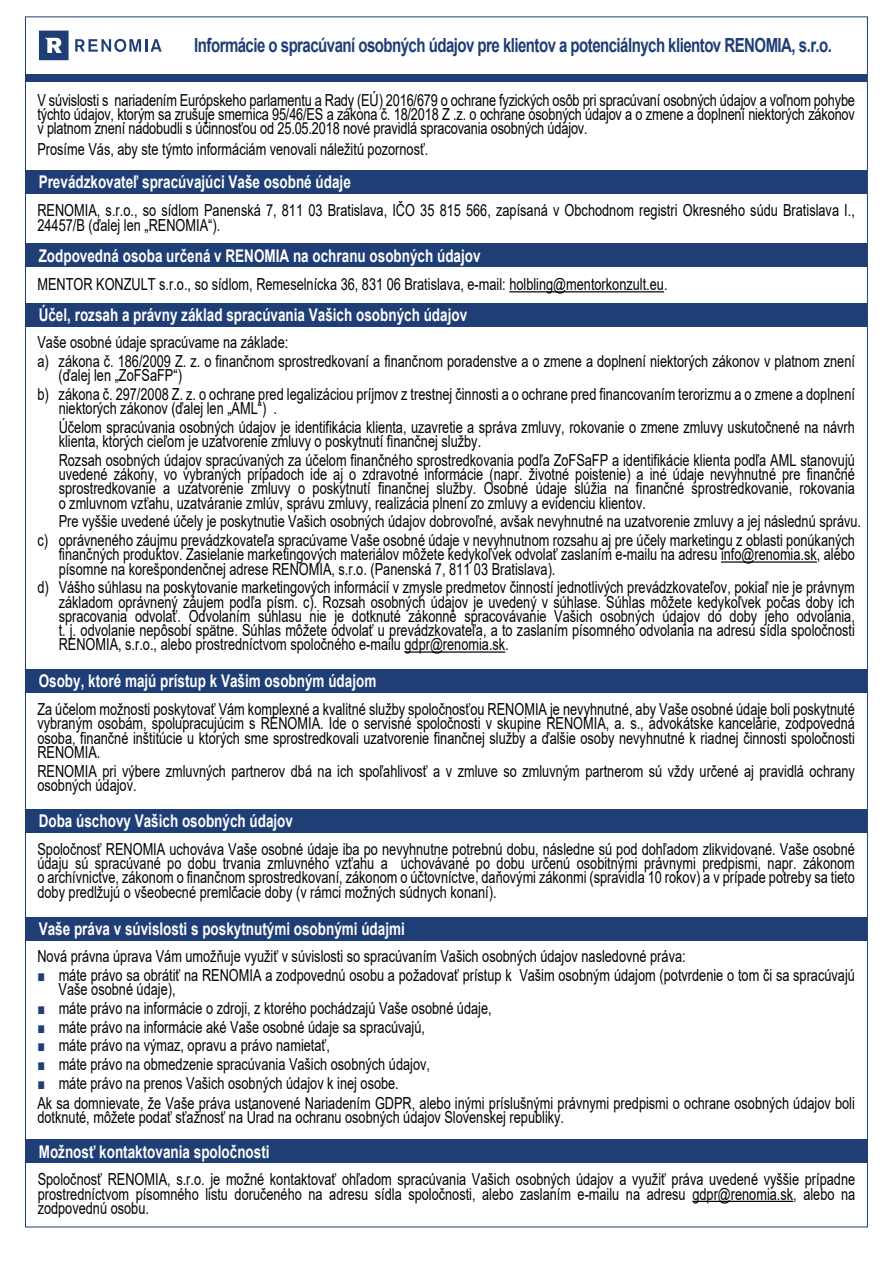
<style>
.page{position:relative;width:893px;height:1263px;background:#fff}
.page>*{position:absolute;margin:0;border:0;box-sizing:border-box;transform-origin:0 0}
.t1{font:700 19.5px "Arial";letter-spacing:-.035em;color:#1f3e75;scale:.77 1}
.t2{font:700 17.55px "Arial";color:#fff;scale:.77 1}
.t3{font:16.5px/14.2px "Arial";color:#000;scale:.77 1}
.s1{color:#1f3e75}
</style>
<div class="page">
<div style="left:25px;top:74px;width:842px;height:7px;background:#1f3e75"></div>
<hr style="left:692px;top:1201px;width:101px;height:1px;background:#000">
<div style="left:25px;top:170px;width:842px;height:24px;background:#1f3e75"></div>
<div style="left:26px;top:1139px;width:841px;height:24px;background:#1f3e75"></div>
<div style="left:25px;top:669px;width:842px;height:24px;background:#1f3e75"></div>
<div style="left:25px;top:809px;width:842px;height:23px;background:#1f3e75"></div>
<div style="left:25px;top:917px;width:842px;height:24px;background:#1f3e75"></div>
<hr style="left:721px;top:561px;width:96px;height:2px;background:#000">
<hr style="left:404px;top:651px;width:101px;height:2px;background:#000">
<div style="left:25px;top:303px;width:842px;height:23px;background:#1f3e75"></div>
<hr style="left:509px;top:291px;width:155px;height:1px;background:#000">
<div style="left:25px;top:243px;width:842px;height:24px;background:#1f3e75"></div>
<svg style="left:39px;top:31px;width:30px;height:29px"></svg>
<svg style="left:75px;top:39px;width:87px;height:13px"></svg>
<p class="t1" style="left:194px;top:31px;width:830px">Informácie o spracúvaní osobných údajov pre klientov a potenciálnych klientov RENOMIA, s.r.o.</p>
<p class="t3" style="left:37px;top:93px;width:1063px;text-align:justify">V súvislosti s nariadením Európskeho parlamentu a Rady (EÚ) 2016/679 o ochrane fyzických osôb pri spracúvaní osobných údajov a voľnom pohybe týchto údajov, ktorým sa zrušuje smernica 95/46/ES a zákona č. 18/2018 Z .z. o ochrane osobných údajov a o zmene a doplnení niektorých zákonov v platnom znení nadobudli s účinnosťou od 25.05.2018 nové pravidlá spracovania osobných údajov.</p>
<p class="t3" style="left:37px;top:142px;width:509px">Prosíme Vás, aby ste týmto informáciám venovali náležitú pozornosť.</p>
<p class="t2" style="left:39px;top:170px;width:407px">Prevádzkovateľ spracúvajúci Vaše osobné údaje</p>
<p class="t3" style="left:37px;top:203px;width:1063px">RENOMIA, s.r.o., so sídlom Panenská 7, 811 03 Bratislava, IČO 35 815 566, zapísaná v Obchodnom registri Okresného súdu Bratislava I.,<br>24457/B (ďalej len „RENOMIA“).</p>
<p class="t2" style="left:39px;top:243px;width:575px">Zodpovedná osoba určená v RENOMIA na ochranu osobných údajov</p>
<p class="t3" style="left:37px;top:277px;width:820px">MENTOR KONZULT s.r.o., so sídlom, Remeselnícka 36, 831 06 Bratislava, e-mail: holbling@mentorkonzult.eu.</p>
<p class="t2" style="left:39px;top:303px;width:558px">Účel, rozsah a právny základ spracúvania Vašich osobných údajov</p>
<p class="t3" style="left:37px;top:333px;width:1063px;line-height:18.8px">Vaše osobné údaje spracúvame na základe:<br>a) zákona č. 186/2009 Z. z. o finančnom sprostredkovaní a finančnom poradenstve a o zmene a doplnení niektorých zákonov v platnom znení</p>
<p class="t3" style="left:37px;top:366px;width:1063px;line-height:18.8px;text-indent:21px">(ďalej len „ZoFSaFP“)<br>b) zákona č. 297/2008 Z. z. o ochrane pred legalizáciou príjmov z trestnej činnosti a o ochrane pred financovaním terorizmu a o zmene a doplnení</p>
<p class="t3" style="left:59px;top:399px;width:1035px;line-height:18.8px">niektorých zákonov (ďalej len „AML“) .<br>Účelom spracúvania osobných údajov je identifikácia klienta, uzavretie a správa zmluvy, rokovanie o zmene zmluvy uskutočnené na návrh</p>
<p class="t3" style="left:59px;top:432px;width:1035px;line-height:18.8px">klienta, ktorých cieľom je uzatvorenie zmluvy o poskytnutí finančnej služby.<br>Rozsah osobných údajov spracúvaných za účelom finančného sprostredkovania podľa ZoFSaFP a identifikácie klienta podľa AML stanovujú</p>
<p class="t3" style="left:59px;top:467px;width:1035px;text-align:justify">uvedené zákony, vo vybraných prípadoch ide aj o zdravotné informácie (napr. životné poistenie) a iné údaje nevyhnutné pre finančné sprostredkovanie a uzatvorenie zmluvy o poskytnutí finančnej služby. Osobné údaje slúžia na finančné sprostredkovanie, rokovania o zmluvnom vzťahu, uzatváranie zmlúv, správu zmluvy, realizácia plnení zo zmluvy a evidenciu klientov.</p>
<p class="t3" style="left:37px;top:512px;width:1071px;line-height:18.8px;text-indent:21px">Pre vyššie uvedené účely je poskytnutie Vašich osobných údajov dobrovoľné, avšak nevyhnutné na uzatvorenie zmluvy a jej následnú správu. c) oprávneného záujmu prevádzkovateľa spracúvame Vaše osobné údaje v nevyhnutnom rozsahu aj pre účely marketingu z oblasti ponúkaných</p>
<p class="t3" style="left:59px;top:547px;width:1036px">finančných produktov. Zasielanie marketingových materiálov môžete kedykoľvek odvolať zaslaním e-mailu na adresu info@renomia.sk, alebo písomne na korešpondenčnej adrese RENOMIA, s.r.o. (Panenská 7, 811 03 Bratislava).</p>
<p class="t3" style="left:59px;top:580px;width:1036px;text-align:justify;text-indent:-21px">d) Vášho súhlasu na poskytovanie marketingových informácií v zmysle predmetov činností jednotlivých prevádzkovateľov, pokiaľ nie je právnym základom oprávnený záujem podľa písm. c). Rozsah osobných údajov je uvedený v súhlase. Súhlas môžete kedykoľvek počas doby ich spracovania odvolať. Odvolaním súhlasu nie je dotknuté zákonné spracovávanie Vašich osobných údajov do doby jeho odvolania, t. j. odvolanie nepôsobí spätne. Súhlas môžete odvolať u prevádzkovateľa, a to zaslaním písomného odvolania na adresu sídla spoločnosti RENOMIA, s.r.o., alebo prostredníctvom spoločného e-mailu gdpr@renomia.sk.</p>
<p class="t2" style="left:39px;top:669px;width:440px">Osoby, ktoré majú prístup k Vašim osobným údajom</p>
<p class="t3" style="left:37px;top:702px;width:1063px;text-align:justify">Za účelom možnosti poskytovať Vám komplexné a kvalitné služby spoločnosťou RENOMIA je nevyhnutné, aby Vaše osobné údaje boli poskytnuté vybraným osobám, spolupracujúcim s RENOMIA. Ide o servisné spoločnosti v skupine RENOMIA, a. s., advokátske kancelárie, zodpovedná osoba, finančné inštitúcie u ktorých sme sprostredkovali uzatvorenie finančnej služby a ďalšie osoby nevyhnutné k riadnej činnosti spoločnosti RENOMIA.</p>
<p class="t3" style="left:37px;top:763px;width:1063px">RENOMIA pri výbere zmluvných partnerov dbá na ich spoľahlivosť a v zmluve so zmluvným partnerom sú vždy určené aj pravidlá ochrany osobných údajov.</p>
<p class="t2" style="left:39px;top:809px;width:332px">Doba úschovy Vašich osobných údajov</p>
<p class="t3" style="left:37px;top:842px;width:1063px;text-align:justify">Spoločnosť RENOMIA uchováva Vaše osobné údaje iba po nevyhnutne potrebnú dobu, následne sú pod dohľadom zlikvidované. Vaše osobné údaju sú spracúvané po dobu trvania zmluvného vzťahu a uchovávané po dobu určenú osobitnými právnymi predpismi, napr. zákonom o archívnictve, zákonom o finančnom sprostredkovaní, zákonom o účtovníctve, daňovými zákonmi (spravidla 10 rokov) a v prípade potreby sa tieto doby predlžujú o všeobecné premlčacie doby (v rámci možných súdnych konaní).</p>
<p class="t2" style="left:39px;top:917px;width:477px">Vaše práva v súvislosti s poskytnutými osobnými údajmi</p>
<p class="t3" style="left:37px;top:949px;width:843px">Nová právna úprava Vám umožňuje využiť v súvislosti so spracúvaním Vašich osobných údajov nasledovné práva:</p>
<p class="t3" style="left:59px;top:968px;width:1036px;text-indent:-21px"><span class="s1">■</span> máte právo sa obrátiť na RENOMIA a zodpovednú osobu a požadovať prístup k Vašim osobným údajom (potvrdenie o tom či sa spracúvajú<br>Vaše osobné údaje),</p>
<p class="t3" style="left:37px;top:1001px;width:591px"><span class="s1">■</span> máte právo na informácie o zdroji, z ktorého pochádzajú Vaše osobné údaje,</p>
<p class="t3" style="left:37px;top:1020px;width:505px"><span class="s1">■</span> máte právo na informácie aké Vaše osobné údaje sa spracúvajú,</p>
<p class="t3" style="left:37px;top:1038px;width:381px"><span class="s1">■</span> máte právo na výmaz, opravu a právo namietať,</p>
<p class="t3" style="left:37px;top:1057px;width:511px"><span class="s1">■</span> máte právo na obmedzenie spracúvania Vašich osobných údajov,</p>
<p class="t3" style="left:37px;top:1073px;width:1063px;line-height:20.2px"><span class="s1">■</span> máte právo na prenos Vašich osobných údajov k inej osobe.<br>Ak sa domnievate, že Vaše práva ustanovené Nariadením GDPR, alebo inými príslušnými právnymi predpismi o ochrane osobných údajov boli</p>
<p class="t3" style="left:37px;top:1110px;width:686px">dotknuté, môžete podať sťažnosť na Úrad na ochranu osobných údajov Slovenskej republiky.</p>
<p class="t2" style="left:39px;top:1139px;width:301px">Možnosť kontaktovania spoločnosti</p>
<p class="t3" style="left:38px;top:1172px;width:1063px;text-align:justify">Spoločnosť RENOMIA, s.r.o. je možné kontaktovať ohľadom spracúvania Vašich osobných údajov a využiť práva uvedené vyššie prípadne prostredníctvom písomného listu doručeného na adresu sídla spoločnosti, alebo zaslaním e-mailu na adresu gdpr@renomia.sk, alebo na zodpovednú osobu.</p>
</div>
